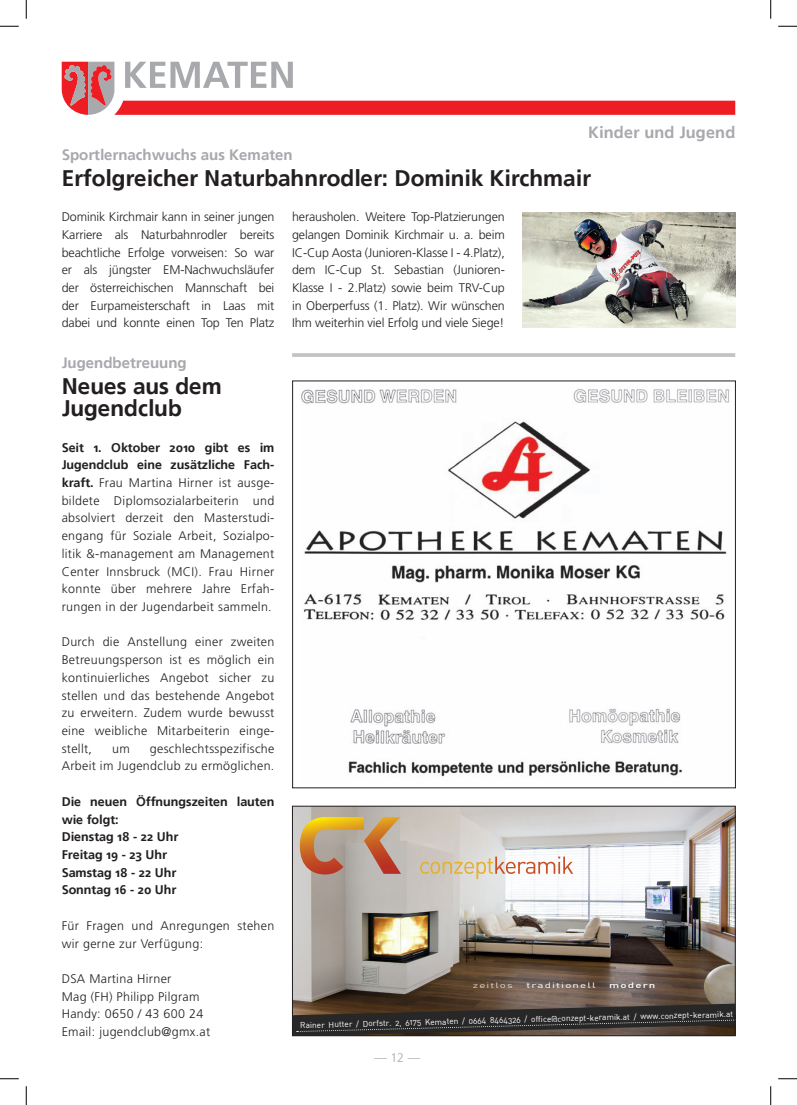
<style>
.page{position:relative;width:797px;height:1105px;background:#fff}
.page>*{position:absolute;margin:0;border:0;box-sizing:border-box;transform-origin:0 0}
.t1{font:700 22.5px/22.5px "Frutiger Linotype";color:#231f20}
.t2{font:700 16.25px "Frutiger Linotype";letter-spacing:.01em;color:#a8a9ad}
.t3{font:700 15px "Frutiger Linotype";color:#a8a9ad}
.t4{font:300 12.5px/17.8px "Frutiger LT Pro";letter-spacing:.025em;color:#231f20;text-align:justify}
.t5{font:700 12.5px/17.8px "Frutiger Linotype";color:#231f20}
.t6{font:300 12.5px "Frutiger LT Pro";color:#a8a9ad}
.t7{font:8.38px "DIN Regular Alternate";color:#fff}
.t8{font:7.75px "DIN Regular Alternate";letter-spacing:.1em;color:#fff;scale:1.5 1}
.t9{font:7.75px "DIN Light Alternate";letter-spacing:.1em;color:#fff;scale:1.5 1}
.t10{font:7.75px "DIN Medium Alternate";letter-spacing:.1em;color:#fff;scale:1.5 1}
.s1{font-family:"Frutiger Linotype";font-weight:700}
</style>
<div class="page">
<svg style="left:62px;top:62px;width:673px;height:53px"></svg>
<svg style="left:301px;top:389px;width:428px;height:388px"></svg>
<img style="left:294px;top:808px;width:439px;height:196px">
<svg style="left:300px;top:817px;width:101px;height:57px;background:#c2986e"></svg>
<svg style="left:420px;top:856px;width:153px;height:23px"></svg>
<svg style="left:294px;top:1004px;width:442px;height:32px;background:#39332e"></svg>
<div style="left:292px;top:806px;width:443px;height:230px;border:1px solid #231f20"></div>
<hr style="left:292px;top:353px;width:443px;height:4px;background:#c2c3c6">
<img style="left:522px;top:212px;width:213px;height:115px">
<svg style="left:0;top:25px;width:19px;height:2px"></svg>
<svg style="left:778px;top:25px;width:19px;height:2px"></svg>
<svg style="left:0;top:1078px;width:19px;height:1px"></svg>
<svg style="left:778px;top:1078px;width:19px;height:1px"></svg>
<svg style="left:25px;top:0;width:2px;height:19px"></svg>
<svg style="left:25px;top:1086px;width:2px;height:19px"></svg>
<svg style="left:770px;top:0;width:1px;height:19px"></svg>
<svg style="left:770px;top:1086px;width:1px;height:19px"></svg>
<h2 class="t2" style="left:588px;top:122px;width:149px">Kinder und Jugend</h2>
<p class="t3" style="left:62px;top:145px;width:232px">Sportlernachwuchs aus Kematen</p>
<h1 class="t1" style="left:62px;top:167px;width:530px">Erfolgreicher Naturbahnrodler: Dominik Kirchmair</h1>
<p class="t4" style="left:62px;top:208px;width:214px">Dominik Kirchmair kann in seiner jungen Karriere als Naturbahnrodler bereits beachtliche Erfolge vorweisen: So war er als jüngster EM-Nachwuchsläufer der österreichischen Mannschaft bei der Eurpameisterschaft in Laas mit dabei und konnte einen Top Ten Platz</p>
<p class="t4" style="left:292px;top:208px;width:214px">herausholen. Weitere Top-Platzierungen gelangen Dominik Kirchmair u. a. beim IC-Cup Aosta (Junioren-Klasse I - 4.Platz), dem IC-Cup St. Sebastian (Junioren-Klasse I - 2.Platz) sowie beim TRV-Cup in Oberperfuss (1. Platz). Wir wünschen Ihm weiterhin viel Erfolg und viele Siege!</p>
<p class="t3" style="left:62px;top:353px;width:127px">Jugendbetreuung</p>
<h1 class="t1" style="left:62px;top:374px;width:162px">Neues aus dem<br>Jugendclub</h1>
<p class="t5" style="left:62px;top:438px;width:214px">Seit 1. Oktober 2010 gibt es im<br>Jugendclub eine zusätzliche Fach-</p>
<p class="t4" style="left:62px;top:474px;width:214px"><span class="s1">kraft.</span> Frau Martina Hirner ist ausge&shy;bildete Diplomsozialarbeiterin und absolviert derzeit den Masterstudi&shy;engang für Soziale Arbeit, Sozialpo&shy;litik &amp;-management am Management Center Innsbruck (MCI). Frau Hirner konnte über mehrere Jahre Erfah&shy;rungen in der Jugendarbeit sammeln.</p>
<p class="t4" style="left:62px;top:633px;width:214px">Durch die Anstellung einer zweiten Betreuungsperson ist es möglich ein kontinuierliches Angebot sicher zu stellen und das bestehende Angebot zu erweitern. Zudem wurde bewusst eine weibliche Mitarbeiterin einge&shy;stellt,</p>
<p class="t4" style="left:62px;top:739px;width:214px;text-align:right">geschlechtsspezifische<br>Arbeit im Jugendclub zu ermöglichen.</p>
<p class="t5" style="left:62px;top:792px;width:214px">Die neuen Öffnungszeiten lauten wie folgt:<br>Dienstag 18 - 22 Uhr<br>Freitag 19 - 23 Uhr<br>Samstag 18 - 22 Uhr<br>Sonntag 16 - 20 Uhr</p>
<p class="t4" style="left:62px;top:917px;width:214px">Für Fragen und Anregungen stehen wir gerne zur Verfügung:</p>
<p class="t4" style="left:62px;top:970px;width:150px;text-align:left">DSA Martina Hirner<br>Mag (FH) Philipp Pilgram<br>Handy: 0650 / 43 600 24<br>Email: jugendclub@gmx.at</p>
<p class="t4" style="left:112px;top:739px;width:19px">um</p>
<p class="t9" style="left:473px;top:981px;width:28px">zeitlos</p>
<p class="t8" style="left:526px;top:981px;width:48px">traditionell</p>
<p class="t10" style="left:609px;top:980px;width:32px">modern</p>
<p class="t7" style="left:300px;top:1022px;width:434px;rotate:-2deg">Rainer Hutter / Dorfstr. 2, 6175 Kematen / 0664 8464326 / office@conzept-keramik.at / www.conzept-keramik.at</p>
<p class="t6" style="left:374px;top:1050px;width:47px">— 12 —</p>
</div>
